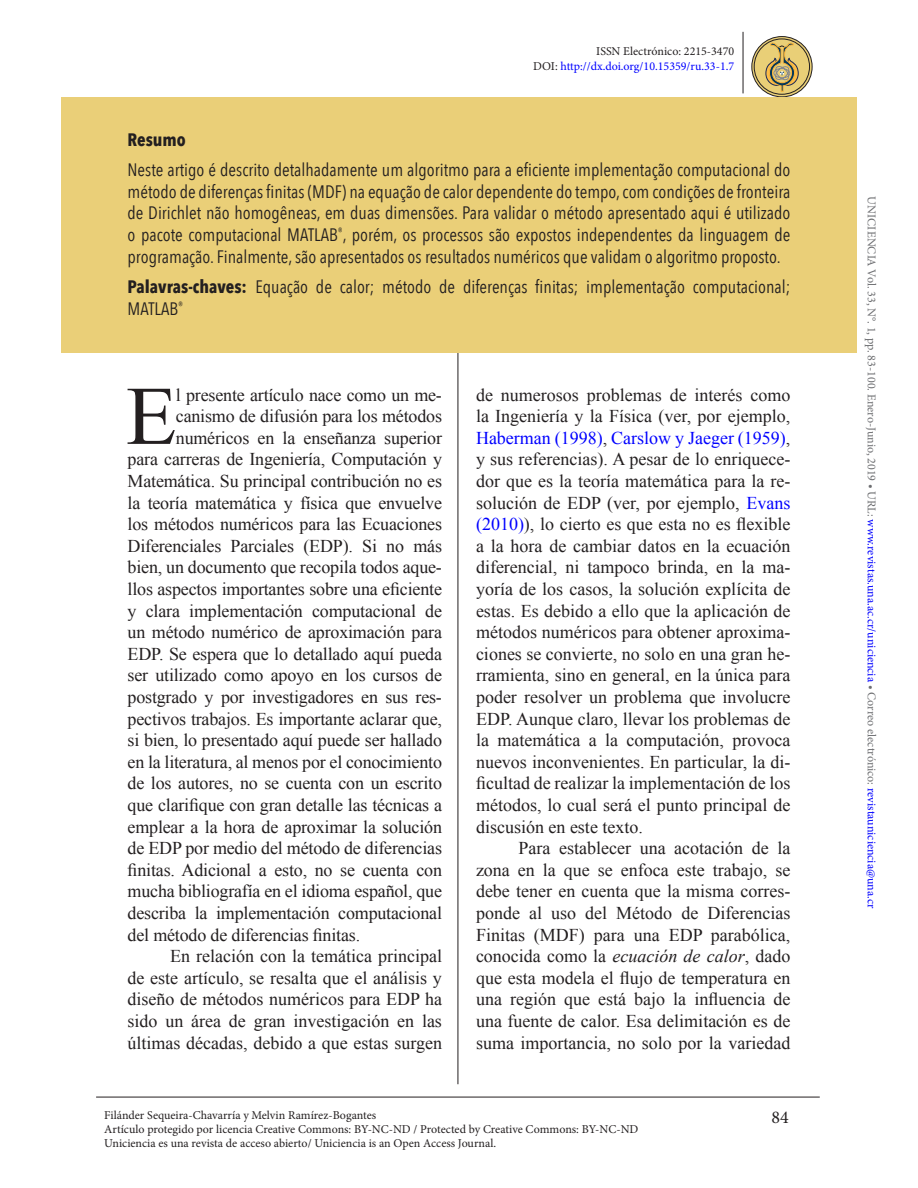
<style>
.page{position:relative;width:918px;height:1188px;background:#fff}
.page>*{position:absolute;margin:0;border:0;box-sizing:border-box;transform-origin:0 0}
.primer_parrafo{font:83.25px "Times New Roman";color:#231f20}
.texto_general{font:18px/21.6px "Times New Roman";color:#231f20;text-align:justify}
.primer_parrafo-2{font:18px "Times New Roman";letter-spacing:-.01em;color:#231f20}
.resumen{font:18px/21.6px "Avenir Next Condensed";color:#231f20;text-align:justify}
.resumen-2{font:700 18px "Avenir Next Condensed";color:#231f20}
.t1{font:18px "Minion Pro";color:#231f20}
.t2{font:12px/14.4px "Minion Pro";color:#231f20}
.t3{font:12px "Minion Pro";color:#6c6d70}
.t4{font:12px/14.4px "Minion Pro";color:#00f;text-align:right}
.s1{color:#231f20}
.s2{font-weight:700}
.s3{color:#00f}
.s4{font-style:italic}
</style>
<div class="page">
<hr style="left:743px;top:32px;width:1px;height:61px;background:#231f20">
<hr style="left:458px;top:110px;width:1px;height:974px;background:#231f20">
<hr style="left:96px;top:1097px;width:724px;height:1px;background:#231f20">
<svg style="left:752px;top:37px;width:60px;height:60px"></svg>
<div style="left:751px;top:36px;width:62px;height:61px;border:1px solid #231f20;border-radius:50%"></div>
<div style="left:754px;top:39px;width:56px;height:56px;border:1px solid #231f20;border-radius:50%"></div>
<svg style="left:765px;top:43px;width:34px;height:49px;background:#c0a966"></svg>
<div style="left:61px;top:97px;width:796px;height:256px;background:#eacf78"></div>
<p class="t4" style="left:533px;top:45px;width:203px"><span class="s1">ISSN Electrónico: 2215-3470<br>DOI:</span> http://dx.doi.org/10.15359/ru.33-1.7</p>
<p class="resumen-2" style="left:128px;top:128px;width:60px">Resumo</p>
<p class="resumen" style="left:128px;top:158px;width:664px">Neste artigo é descrito detalhadamente um algoritmo para a eficiente implementação computacional do método de diferenças finitas (MDF) na equação de calor dependente do tempo, com condições de fronteira de Dirichlet não homogêneas, em duas dimensões. Para validar o método apresentado aqui é utilizado o pacote computacional MATLAB<sup>®</sup>, porém, os processos são expostos independentes da linguagem de programação. Finalmente, são apresentados os resultados numéricos que validam o algoritmo proposto.</p>
<p class="resumen" style="left:128px;top:275px;width:664px"><span class="s2">Palavras-chaves:</span> Equação de calor; método de diferenças finitas; implementação computacional;<br>MATLAB<sup>®</sup></p>
<p class="primer_parrafo" style="left:126px;top:360px;width:52px">E</p>
<p class="primer_parrafo-2" style="left:176px;top:383px;width:268px">l presente artículo nace como un me-</p>
<p class="primer_parrafo-2" style="left:176px;top:404px;width:268px">canismo de difusión para los métodos</p>
<p class="primer_parrafo-2" style="left:176px;top:426px;width:268px">numéricos en la enseñanza superior</p>
<p class="primer_parrafo-2" style="left:128px;top:447px;width:316px">para carreras de Ingeniería, Computación y</p>
<p class="primer_parrafo-2" style="left:128px;top:469px;width:316px">Matemática. Su principal contribución no es</p>
<p class="primer_parrafo-2" style="left:128px;top:491px;width:316px">la teoría matemática y física que envuelve</p>
<p class="primer_parrafo-2" style="left:128px;top:512px;width:316px">los métodos numéricos para las Ecuaciones</p>
<p class="primer_parrafo-2" style="left:128px;top:534px;width:316px">Diferenciales Parciales (EDP). Si no más</p>
<p class="primer_parrafo-2" style="left:128px;top:555px;width:316px">bien, un documento que recopila todos aque-</p>
<p class="primer_parrafo-2" style="left:128px;top:577px;width:316px">llos aspectos importantes sobre una eficiente</p>
<p class="primer_parrafo-2" style="left:128px;top:599px;width:316px">y clara implementación computacional de</p>
<p class="primer_parrafo-2" style="left:128px;top:620px;width:316px">un método numérico de aproximación para</p>
<p class="primer_parrafo-2" style="left:128px;top:642px;width:316px">EDP. Se espera que lo detallado aquí pueda</p>
<p class="primer_parrafo-2" style="left:128px;top:663px;width:316px">ser utilizado como apoyo en los cursos de</p>
<p class="primer_parrafo-2" style="left:128px;top:685px;width:316px">postgrado y por investigadores en sus res-</p>
<p class="primer_parrafo-2" style="left:128px;top:707px;width:316px">pectivos trabajos. Es importante aclarar que,</p>
<p class="primer_parrafo-2" style="left:128px;top:728px;width:316px">si bien, lo presentado aquí puede ser hallado</p>
<p class="primer_parrafo-2" style="left:128px;top:750px;width:316px">en la literatura, al menos por el conocimiento</p>
<p class="primer_parrafo-2" style="left:128px;top:771px;width:316px">de los autores, no se cuenta con un escrito</p>
<p class="primer_parrafo-2" style="left:128px;top:793px;width:316px">que clarifique con gran detalle las técnicas a</p>
<p class="primer_parrafo-2" style="left:128px;top:815px;width:316px">emplear a la hora de aproximar la solución</p>
<p class="primer_parrafo-2" style="left:128px;top:836px;width:316px">de EDP por medio del método de diferencias</p>
<p class="primer_parrafo-2" style="left:128px;top:858px;width:316px">finitas. Adicional a esto, no se cuenta con</p>
<p class="primer_parrafo-2" style="left:128px;top:879px;width:316px">mucha bibliografía en el idioma español, que</p>
<p class="primer_parrafo-2" style="left:128px;top:901px;width:316px">describa la implementación computacional</p>
<p class="primer_parrafo-2" style="left:128px;top:923px;width:234px">del método de diferencias finitas.</p>
<p class="texto_general" style="left:128px;top:945px;width:316px;text-indent:43px">En relación con la temática principal de este artículo, se resalta que el análisis y diseño de métodos numéricos para EDP ha sido un área de gran investigación en las últimas décadas, debido a que estas surgen</p>
<p class="texto_general" style="left:476px;top:384px;width:316px">de numerosos problemas de interés como la Ingeniería y la Física (ver, por ejemplo, <span class="s3">Haberman (1998)</span>, <span class="s3">Carslow y Jaeger (1959)</span>, y sus referencias). A pesar de lo enriquece&shy;dor que es la teoría matemática para la re&shy;solución de EDP (ver, por ejemplo, <span class="s3">Evans (2010)</span>), lo cierto es que esta no es flexible a la hora de cambiar datos en la ecuación diferencial, ni tampoco brinda, en la ma&shy;yoría de los casos, la solución explícita de estas. Es debido a ello que la aplicación de métodos numéricos para obtener aproxima&shy;ciones se convierte, no solo en una gran he&shy;rramienta, sino en general, en la única para poder resolver un problema que involucre EDP. Aunque claro, llevar los problemas de la matemática a la computación, provoca nuevos inconvenientes. En particular, la di&shy;ficultad de realizar la implementación de los métodos, lo cual será el punto principal de discusión en este texto.</p>
<p class="texto_general" style="left:476px;top:837px;width:316px;text-indent:43px">Para establecer una acotación de la zona en la que se enfoca este trabajo, se debe tener en cuenta que la misma corres&shy;ponde al uso del Método de Diferencias Finitas (MDF) para una EDP parabólica, conocida como la <span class="s4">ecuación de calor</span>, dado que esta modela el flujo de temperatura en una región que está bajo la influencia de una fuente de calor. Esa delimitación es de suma importancia, no solo por la variedad</p>
<p class="t2" style="left:104px;top:1108px;width:536px">Filánder Sequeira-Chavarría y Melvin Ramírez-Bogantes<br>Artículo protegido por licencia Creative Commons: BY-NC-ND / Protected by Creative Commons: BY-NC-ND<br>Uniciencia es una revista de acceso abierto/ Uniciencia is an Open Access Journal.</p>
<p class="t1" style="left:771px;top:1105px;width:19px">84</p>
<p class="t3" style="left:880px;top:196px;width:714px;rotate:90deg">UNICIENCIA Vol. 33, N°. 1, pp. 83-100. Enero-Junio, 2019 • URL: <span class="s3">www.revistas.una.ac.cr/uniciencia</span> • Correo electrónico: <span class="s3">revistauniciencia@una.cr</span></p>
</div>
